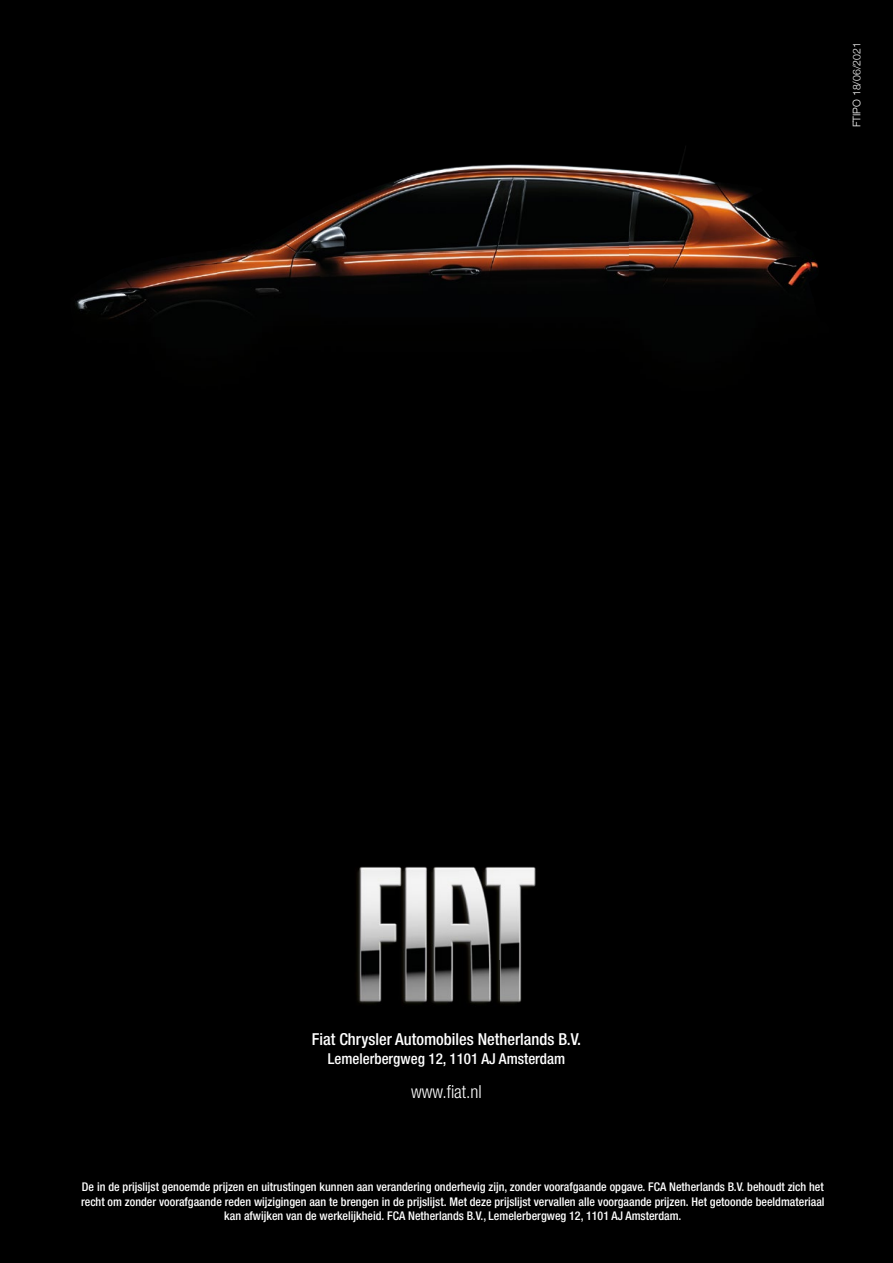
<style>
.page{position:relative;width:893px;height:1263px;background:#000}
.page>*{position:absolute;margin:0;border:0;box-sizing:border-box;transform-origin:0 0}
.t1{font:300 condensed 18px "Helvetica Neue LT Std";color:#fff}
.t2{font:500 condensed 16.5px "Helvetica Neue LT Std";color:#fff}
.t3{font:500 condensed 15px "Helvetica Neue LT Std";color:#fff}
.t4{font:500 condensed 12px/14.5px "Helvetica Neue LT Std";color:#fff;text-align:center}
.t5{font:300 10.5px "Helvetica Neue";color:#fff}
</style>
<div class="page">
<img style="left:320px;top:164px;width:309px;height:117px">
<img style="left:629px;top:147px;width:154px;height:140px">
<img style="left:217px;top:219px;width:103px;height:93px">
<img style="left:783px;top:241px;width:35px;height:45px">
<img style="left:75px;top:258px;width:142px;height:61px">
<img style="left:357px;top:866px;width:179px;height:138px">
<p class="t5" style="left:848px;top:127px;width:86px;rotate:-90deg">FTIPO 18/06/2021</p>
<h2 class="t2" style="left:312px;top:1029px;width:271px">Fiat Chrysler Automobiles Netherlands B.V.</h2>
<p class="t3" style="left:328px;top:1049px;width:239px">Lemelerbergweg 12, 1101 AJ Amsterdam</p>
<h1 class="t1" style="left:411px;top:1081px;width:72px">www.fiat.nl</h1>
<p class="t4" style="left:81px;top:1180px;width:745px">De in de prijslijst genoemde prijzen en uitrustingen kunnen aan verandering onderhevig zijn, zonder voorafgaande opgave. FCA Netherlands B.V. behoudt zich het recht om zonder voorafgaande reden wijzigingen aan te brengen in de prijslijst. Met deze prijslijst vervallen alle voorgaande prijzen. Het getoonde beeldmateriaal kan afwijken van de werkelijkheid. FCA Netherlands B.V., Lemelerbergweg 12, 1101 AJ Amsterdam.</p>
</div>
